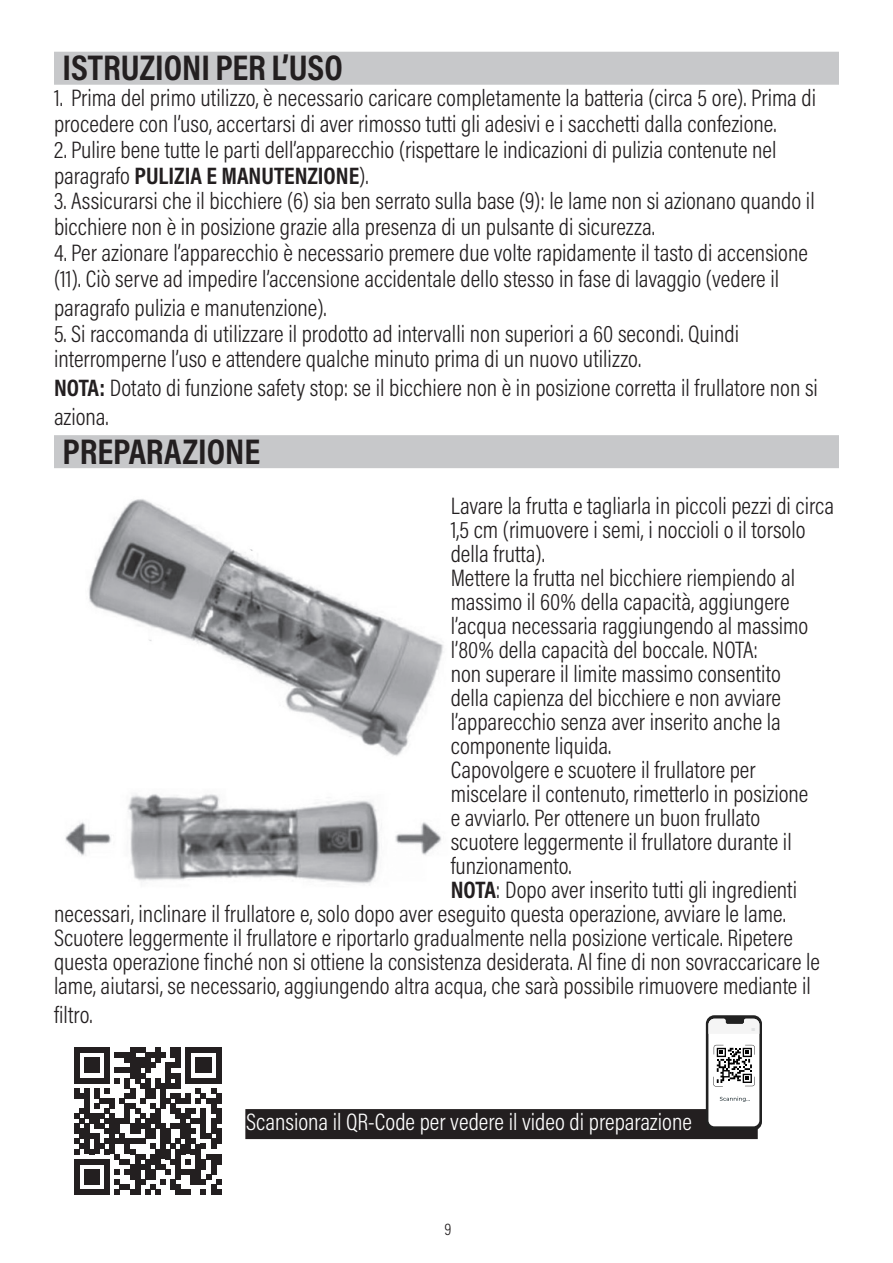
<style>
.page{position:relative;width:893px;height:1263px;background:#fff}
.page>*{position:absolute;margin:0;border:0;box-sizing:border-box;transform-origin:0 0}
.BACCHETTONE{font:700 36px "Acumin Pro Cond";color:#231f20}
.Testo_Normale{font:300 24px/24px "Acumin Pro Cond";color:#231f20}
.Testo_Normale-2{font:300 24px "Acumin Pro Cond";color:#fff}
.t1{font:300 16.5px "Acumin Pro Cond";color:#231f20}
.s1{font-weight:700}
</style>
<div class="page">
<div style="left:54px;top:52px;width:785px;height:33px;background:#c7c8ca"></div>
<div style="left:54px;top:435px;width:785px;height:33px;background:#c7c8ca"></div>
<div style="left:245px;top:1109px;width:513px;height:30px;background:#231f20"></div>
<img style="left:65px;top:499px;width:379px;height:385px">
<svg style="left:74px;top:1048px;width:147px;height:146px"></svg>
<div style="left:706px;top:1015px;width:56px;height:115px;background:linear-gradient(to right,#2c2c2c,#1d1d1d);border-radius:9px"></div>
<svg style="left:708px;top:1019px;width:51px;height:107px"></svg>
<p class="BACCHETTONE" style="left:63px;top:44px;width:282px">ISTRUZIONI PER L’USO</p>
<p class="Testo_Normale" style="left:54px;top:85px;width:764px;line-height:25.8px">1. Prima del primo utilizzo, è necessario caricare completamente la batteria (circa 5 ore). Prima di procedere con l’uso, accertarsi di aver rimosso tutti gli adesivi e i sacchetti dalla confezione.</p>
<p class="Testo_Normale" style="left:54px;top:136px;width:724px;line-height:25.8px">2. Pulire bene tutte le parti dell’apparecchio (rispettare le indicazioni di pulizia contenute nel paragrafo <span class="s1">PULIZIA E MANUTENZIONE</span>).</p>
<p class="Testo_Normale" style="left:54px;top:188px;width:762px;line-height:25.8px">3. Assicurarsi che il bicchiere (6) sia ben serrato sulla base (9): le lame non si azionano quando il bicchiere non è in posizione grazie alla presenza di un pulsante di sicurezza.</p>
<p class="Testo_Normale" style="left:54px;top:239px;width:755px;line-height:25.8px">4. Per azionare l’apparecchio è necessario premere due volte rapidamente il tasto di accensione (11). Ciò serve ad impedire l’accensione accidentale dello stesso in fase di lavaggio (vedere il</p>
<p class="Testo_Normale" style="left:54px;top:295px;width:274px">paragrafo pulizia e manutenzione).</p>
<p class="Testo_Normale" style="left:54px;top:320px;width:686px;line-height:25.8px">5. Si raccomanda di utilizzare il prodotto ad intervalli non superiori a 60 secondi. Quindi interromperne l’uso e attendere qualche minuto prima di un nuovo utilizzo.</p>
<p class="Testo_Normale" style="left:54px;top:373px;width:765px;line-height:28.8px"><span class="s1">NOTA:</span> Dotato di funzione safety stop: se il bicchiere non è in posizione corretta il frullatore non si aziona.</p>
<p class="BACCHETTONE" style="left:63px;top:428px;width:199px">PREPARAZIONE</p>
<p class="Testo_Normale" style="left:451px;top:493px;width:385px">Lavare la frutta e tagliarla in piccoli pezzi di circa<br>1,5 cm (rimuovere i semi, i noccioli o il torsolo della frutta).</p>
<p class="Testo_Normale" style="left:451px;top:565px;width:359px">Mettere la frutta nel bicchiere riempiendo al massimo il 60% della capacità, aggiungere l’acqua necessaria raggiungendo al massimo l’80% della capacità del boccale. NOTA:<br>non superare il limite massimo consentito della capienza del bicchiere e non avviare l’apparecchio senza aver inserito anche la componente liquida.</p>
<p class="Testo_Normale" style="left:451px;top:757px;width:359px">Capovolgere e scuotere il frullatore per miscelare il contenuto, rimetterlo in posizione e avviarlo. Per ottenere un buon frullato scuotere leggermente il frullatore durante il funzionamento.</p>
<p class="Testo_Normale" style="left:54px;top:877px;width:767px;text-indent:397px"><span class="s1">NOTA</span>: Dopo aver inserito tutti gli ingredienti necessari, inclinare il frullatore e, solo dopo aver eseguito questa operazione, avviare le lame.<br>Scuotere leggermente il frullatore e riportarlo gradualmente nella posizione verticale. Ripetere questa operazione finché non si ottiene la consistenza desiderata. Al fine di non sovraccaricare le lame, aiutarsi, se necessario, aggiungendo altra acqua, che sarà possibile rimuovere mediante il</p>
<p class="Testo_Normale" style="left:54px;top:1002px;width:40px">filtro.</p>
<p class="Testo_Normale-2" style="left:246px;top:1107px;width:447px">Scansiona il QR-Code per vedere il video di preparazione</p>
<p class="t1" style="left:445px;top:1218px;width:8px">9</p>
</div>
